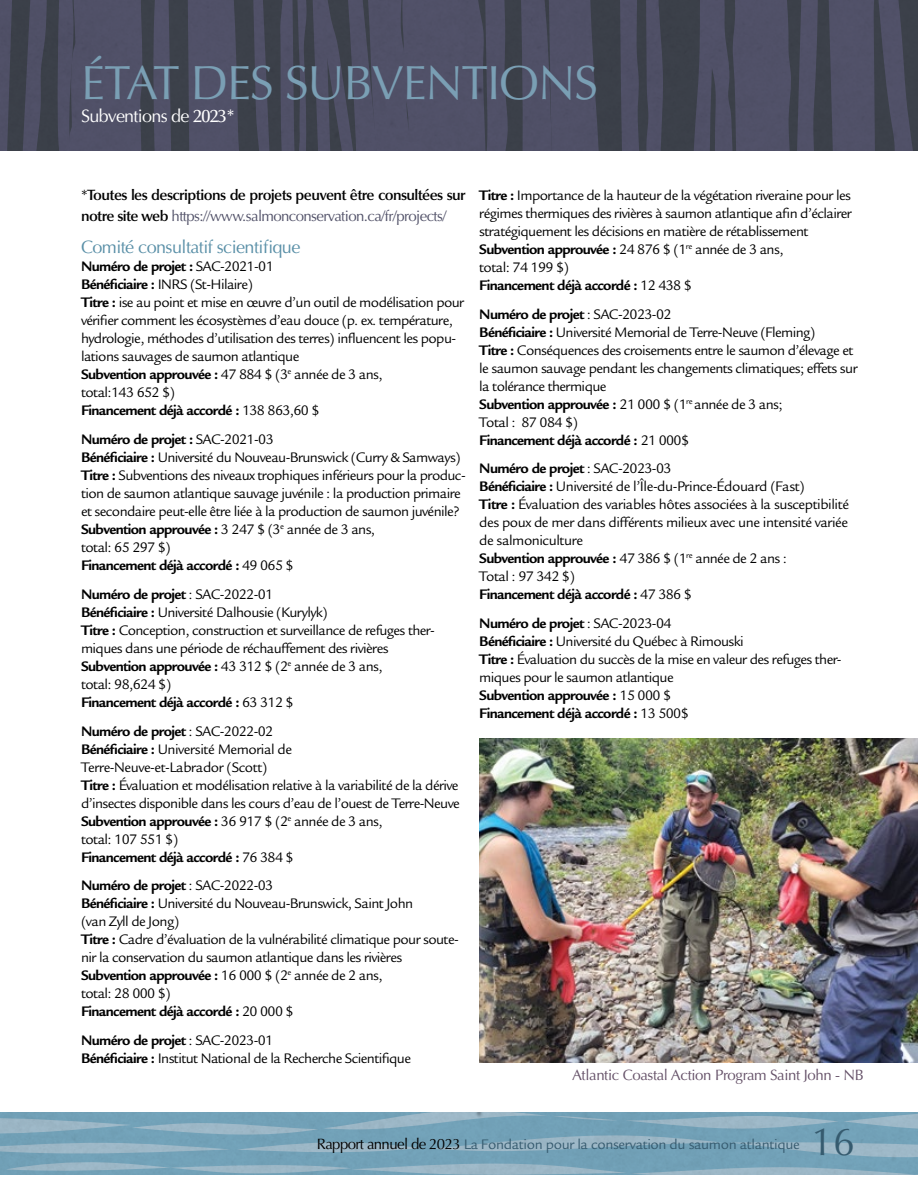
<style>
.page{position:relative;width:918px;height:1188px;background:#fff}
.page>*{position:absolute;margin:0;border:0;box-sizing:border-box;transform-origin:0 0}
.t1{font:48px "Optima LT Std";letter-spacing:-.025em;color:#7a9fb4}
.t2{font:39px "Optima LT Std";color:#365b6f}
.t3{font:18px "Optima LT Std";letter-spacing:-.03em;color:#598fa7}
.t4{font:18px "Optima LT Std";letter-spacing:-.04em;color:#fff}
.t5{font:15px/18px "Legacy Sans Std";letter-spacing:-.04em;color:#000}
.t6{font:600 15px/21px "Optima LT Std";letter-spacing:-.04em;color:#000}
.t7{font:15px "Legacy Sans Std";letter-spacing:-.025em;color:#365b6f}
.t8{font:15px "Optima LT Std";letter-spacing:-.025em;color:#655168}
.s1{font-weight:500}
.s2{font-weight:400}
.s3{font-weight:400;color:#515168}
.s4{font-weight:700}
.s5{font-family:"Optima LT Std";color:#000}
</style>
<div class="page">
<img style="left:0;top:0;width:918px;height:151px">
<img style="left:479px;top:739px;width:439px;height:323px">
<h1 class="t1" style="left:81px;top:55px;width:518px">ÉTAT DES SUBVENTIONS</h1>
<p class="t4" style="left:81px;top:106px;width:155px">Subventions de <span class="s1">2023*</span></p>
<p class="t6" style="left:81px;top:185px;width:386px"><span class="s2">*</span>Toutes les descriptions de projets peuvent être consultées sur notre site web <span class="s3">https://www.salmonconservation.ca/fr/projects/</span></p>
<p class="t3" style="left:81px;top:237px;width:221px">Comité consultatif scientifique</p>
<p class="t5" style="left:81px;top:258px;width:385px"><span class="s4">Numéro de projet :</span> SAC-2021-01<br><span class="s4">Bénéficiaire :</span> INRS (St-Hilaire)<br><span class="s4">Titre :</span> ise au point et mise en œuvre d’un outil de modélisation pour vérifier comment les écosystèmes d’eau douce (p. ex. température, hydrologie, méthodes d’utilisation des terres) influencent les popu&shy;lations sauvages de saumon atlantique<br><span class="s4">Subvention approuvée :</span> 47 884 $ (3<sup>e</sup> année de 3 ans,<br>total:143 652 $)<br><span class="s4">Financement déjà accordé :</span> 138 863,60 $</p>
<p class="t5" style="left:81px;top:430px;width:386px"><span class="s4">Numéro de projet :</span> SAC-2021-03<br><span class="s4">Bénéficiaire :</span> Université du Nouveau-Brunswick (Curry &amp; Samways)<br><span class="s4">Titre :</span> Subventions des niveaux trophiques inférieurs pour la produc&shy;tion de saumon atlantique sauvage juvénile : la production primaire et secondaire peut-elle être liée à la production de saumon juvénile?<br><span class="s4">Subvention approuvée :</span> 3 247 $ (3<sup>e</sup> année de 3 ans,<br>total: 65 297 $)<br><span class="s4">Financement déjà accordé :</span> 49 065 $</p>
<p class="t5" style="left:81px;top:585px;width:355px"><span class="s4">Numéro de projet</span> : SAC-2022-01<br><span class="s4">Bénéficiaire :</span> Université Dalhousie (Kurylyk)<br><span class="s4">Titre :</span> Conception, construction et surveillance de refuges ther&shy;miques dans une période de réchauffement des rivières <span class="s4">Subvention approuvée :</span> 43 312 $ (2<sup>e</sup> année de 3 ans,<br>total: 98,624 $)<br><span class="s4">Financement déjà accordé :</span> 63 312 $</p>
<p class="t5" style="left:81px;top:722px;width:380px"><span class="s4">Numéro de projet</span> : SAC-2022-02<br><span class="s4">Bénéficiaire :</span> Université Memorial de<br>Terre-Neuve-et-Labrador (Scott)<br><span class="s4">Titre :</span> Évaluation et modélisation relative à la variabilité de la dérive d’insectes disponible dans les cours d’eau de l’ouest de Terre-Neuve <span class="s4">Subvention approuvée :</span> 36 917 $ (2<sup>e</sup> année de 3 ans,<br>total: 107 551 $)<br><span class="s4">Financement déjà accordé :</span> 76 384 $</p>
<p class="t5" style="left:81px;top:877px;width:379px"><span class="s4">Numéro de projet</span> : SAC-2022-03<br><span class="s4">Bénéficiaire :</span> Université du Nouveau-Brunswick, Saint John<br>(van Zyll de Jong)<br><span class="s4">Titre :</span> Cadre d’évaluation de la vulnérabilité climatique pour soute&shy;nir la conservation du saumon atlantique dans les rivières <span class="s4">Subvention approuvée :</span> 16 000 $ (2<sup>e</sup> année de 2 ans,<br>total: 28 000 $)<br><span class="s4">Financement déjà accordé :</span> 20 000 $</p>
<p class="t5" style="left:81px;top:1032px;width:332px"><span class="s4">Numéro de projet</span> : SAC-2023-01<br><span class="s4">Bénéficiaire :</span> Institut National de la Recherche Scientifique</p>
<p class="t5" style="left:479px;top:186px;width:374px"><span class="s4">Titre :</span> Importance de la hauteur de la végétation riveraine pour les régimes thermiques des rivières à saumon atlantique afin d’éclairer stratégiquement les décisions en matière de rétablissement <span class="s4">Subvention approuvée :</span> 24 876 $ (1<sup>re</sup> année de 3 ans,<br>total: 74 199 $)<br><span class="s4">Financement déjà accordé :</span> 12 438 $</p>
<p class="t5" style="left:479px;top:305px;width:380px"><span class="s4">Numéro de projet</span> : SAC-2023-02<br><span class="s4">Bénéficiaire :</span> Université Memorial de Terre-Neuve (Fleming)<br><span class="s4">Titre :</span> Conséquences des croisements entre le saumon d’élevage et le saumon sauvage pendant les changements climatiques; effets sur la tolérance thermique<br><span class="s4">Subvention approuvée :</span> 21 000 $ (1<sup>re</sup> année de 3 ans;<br>Total : 87 084 $)<br><span class="s4">Financement déjà accordé :</span> 21 000$</p>
<p class="t5" style="left:479px;top:460px;width:371px"><span class="s4">Numéro de projet</span> : SAC-2023-03<br><span class="s4">Bénéficiaire :</span> Université de l’Île-du-Prince-Édouard (Fast)<br><span class="s4">Titre :</span> Évaluation des variables hôtes associées à la susceptibilité des poux de mer dans différents milieux avec une intensité variée de salmoniculture<br><span class="s4">Subvention approuvée :</span> 47 386 $ (1<sup>re</sup> année de 2 ans :<br>Total : 97 342 $)<br><span class="s4">Financement déjà accordé :</span> 47 386 $</p>
<p class="t5" style="left:479px;top:615px;width:364px"><span class="s4">Numéro de projet</span> : SAC-2023-04<br><span class="s4">Bénéficiaire :</span> Université du Québec à Rimouski<br><span class="s4">Titre :</span> Évaluation du succès de la mise en valeur des refuges ther&shy;miques pour le saumon atlantique<br><span class="s4">Subvention approuvée :</span> 15 000 $<br><span class="s4">Financement déjà accordé :</span> 13 500$</p>
<p class="t8" style="left:572px;top:1066px;width:293px">Atlantic Coastal Action Program Saint John - NB</p>
<p class="t7" style="left:317px;top:1136px;width:484px"><span class="s5">Rapport annuel de 2023</span> La Fondation pour la conservation du saumon atlantique</p>
<h2 class="t2" style="left:812px;top:1119px;width:45px">16</h2>
</div>
